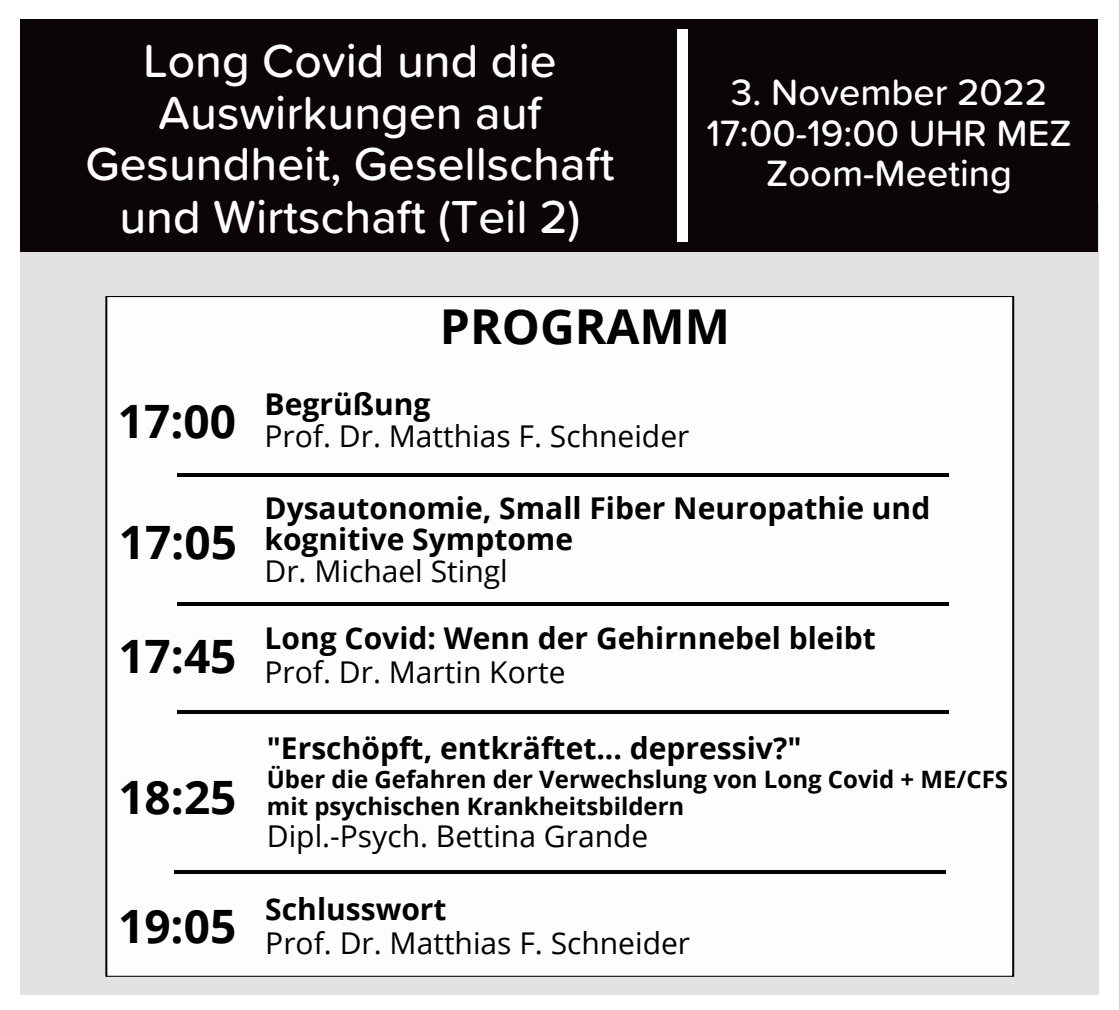
<style>
.page{position:relative;width:1119px;height:1010px;background:#fff}
.page>*{position:absolute;margin:0;border:0;box-sizing:border-box;transform-origin:0 0}
.t1{font:500 48px/52px "Proxima Soft";color:#fff;text-align:center}
.t2{font:700 48px "Open Sans";color:#000}
.t3{font:700 46px "Open Sans";color:#000}
.t4{font:500 38px/40.4px "Proxima Soft";color:#fff;text-align:center}
.t5{font:700 30px/31.4px "Open Sans";color:#000}
.t6{font:30px "Open Sans";color:#000}
.t7{font:700 24px/27.2px "Open Sans";color:#000}
</style>
<div class="page">
<div style="left:21px;top:202px;width:1077px;height:792px;background:#e3e2e2"></div>
<div style="left:21px;top:19px;width:1077px;height:232px;background:#0b0505"></div>
<div style="left:677px;top:29px;width:11px;height:212px;background:#fff"></div>
<div style="left:106px;top:296px;width:908px;height:681px;background:#fbfdfe;border:1px solid #000101"></div>
<hr style="left:174px;top:870px;width:771px;height:4px;background:#000101">
<hr style="left:178px;top:710px;width:771px;height:4px;background:#000101">
<hr style="left:178px;top:602px;width:771px;height:4px;background:#000101">
<hr style="left:178px;top:473px;width:771px;height:4px;background:#000101">
<h1 class="t1" style="left:85px;top:32px;width:531px">Long Covid und die<br>Auswirkungen auf<br>Gesundheit, Gesellschaft und Wirtschaft (Teil 2)</h1>
<p class="t4" style="left:706px;top:70px;width:367px">3. November 2022<br>17:00-19:00 UHR MEZ<br>Zoom-Meeting</p>
<h2 class="t3" style="left:118px;top:389px;width:120px">17:00</h2>
<h2 class="t3" style="left:119px;top:510px;width:120px">17:05</h2>
<h2 class="t3" style="left:118px;top:623px;width:120px">17:45</h2>
<h2 class="t3" style="left:118px;top:764px;width:120px">18:25</h2>
<h2 class="t3" style="left:118px;top:894px;width:120px">19:05</h2>
<h1 class="t2" style="left:440px;top:292px;width:292px">PROGRAMM</h1>
<p class="t5" style="left:264px;top:387px;width:167px">Begrüßung</p>
<p class="t6" style="left:264px;top:415px;width:426px">Prof. Dr. Matthias F. Schneider</p>
<p class="t5" style="left:264px;top:491px;width:667px">Dysautonomie, Small Fiber Neuropathie und kognitive Symptome</p>
<p class="t6" style="left:264px;top:550px;width:245px">Dr. Michael Stingl</p>
<p class="t5" style="left:264px;top:622px;width:613px">Long Covid: Wenn der Gehirnnebel bleibt</p>
<p class="t6" style="left:264px;top:652px;width:302px">Prof. Dr. Martin Korte</p>
<p class="t5" style="left:267px;top:731px;width:536px">"Erschöpft, entkräftet... depressiv?"</p>
<p class="t7" style="left:267px;top:765px;width:743px">Über die Gefahren der Verwechslung von Long Covid + ME/CFS mit psychischen Krankheitsbildern</p>
<p class="t6" style="left:267px;top:815px;width:383px">Dipl.-Psych. Bettina Grande</p>
<p class="t5" style="left:265px;top:892px;width:183px">Schlusswort</p>
<p class="t6" style="left:265px;top:922px;width:426px">Prof. Dr. Matthias F. Schneider</p>
</div>
